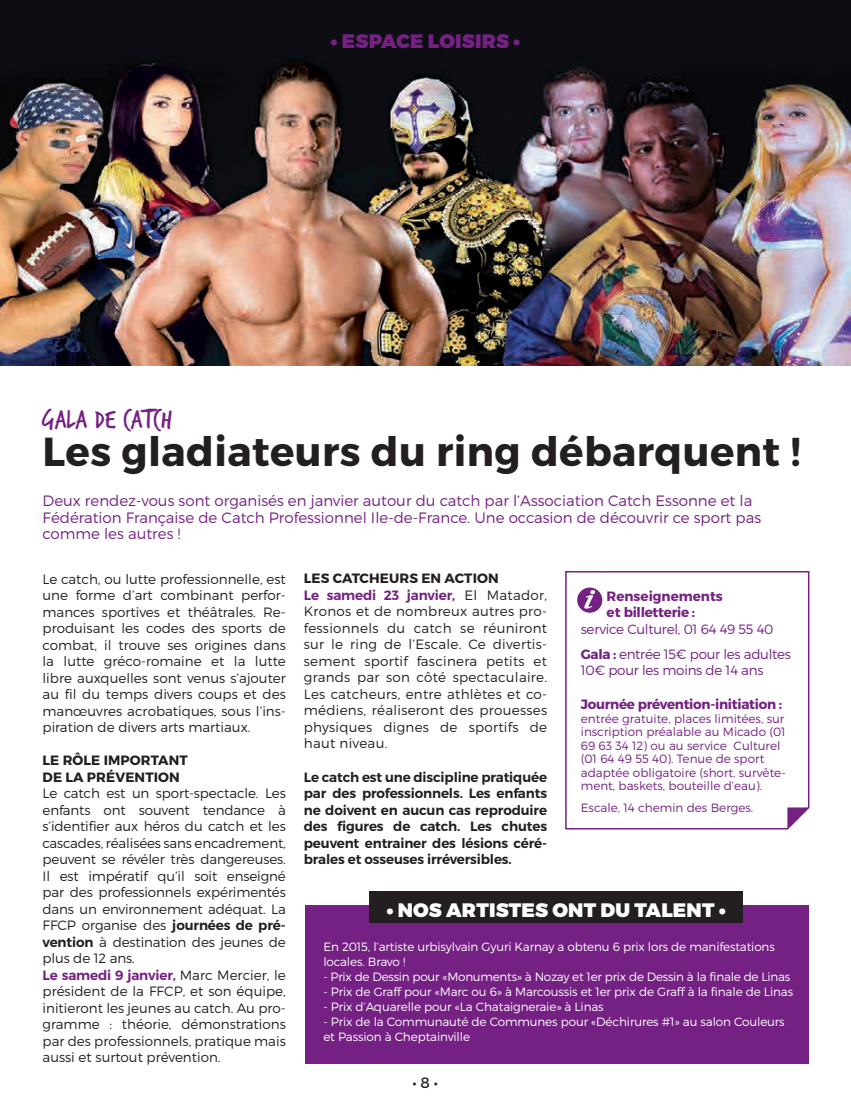
<style>
.page{position:relative;width:851px;height:1106px;background:#fff}
.page>*{position:absolute;margin:0;border:0;box-sizing:border-box;transform-origin:0 0}
.t1{font:700 40.5px "Montserrat";letter-spacing:.01em;color:#231f20}
.t2{font:28.5px "Trash Hand";letter-spacing:.01em;color:#752183}
.t3{font:900 19.5px "Montserrat";letter-spacing:.01em;color:#fff}
.t4{font:900 19.5px "Montserrat";letter-spacing:.01em;color:#752183}
.t5{font:300 15px/16.5px "Montserrat";color:#752183}
.t6{font:15px "Montserrat";color:#231f20}
.t7{font:300 13.5px/16.5px "Montserrat";color:#231f20;text-align:justify}
.t8{font:300 13.5px/16.5px "Montserrat";letter-spacing:.02em;color:#231f20}
.t9{font:600 13.5px/16.5px "Montserrat";letter-spacing:-.01em;color:#231f20;text-align:justify}
.t10{font:300 13.5px/25px "Montserrat";letter-spacing:-.02em;color:#752183}
.t11{font:700 13.5px/16.5px "Montserrat";letter-spacing:.01em;color:#231f20}
.t12{font:700 13.5px "Montserrat";letter-spacing:-.02em;color:#752183}
.t13{font:700 13.5px/16.5px "Montserrat";color:#752183}
.t14{font:300 12px/15px "Montserrat";letter-spacing:-.01em;color:#fff}
.t15{font:300 12px/13.5px "Montserrat";color:#752183}
.s1{font-weight:600}
.s2{font-weight:600;color:#752183}
.s3{font-weight:700}
</style>
<div class="page">
<img style="left:0;top:0;width:850px;height:366px">
<div style="left:305px;top:905px;width:503px;height:158px;background:#752183"></div>
<div style="left:369px;top:891px;width:373px;height:32px;background:#231f20"></div>
<svg style="left:565px;top:571px;width:245px;height:259px"></svg>
<svg style="left:787px;top:807px;width:21px;height:22px"></svg>
<div style="left:577px;top:587px;width:25px;height:25px;background:#752183;border-radius:50%"></div>
<svg style="left:584px;top:590px;width:11px;height:18px"></svg>
<h3 class="t4" style="left:330px;top:28px;width:191px">• ESPACE LOISIRS •</h3>
<h2 class="t2" style="left:43px;top:405px;width:132px">GALA DE CATCH</h2>
<h1 class="t1" style="left:43px;top:426px;width:759px">Les gladiateurs du ring débarquent !</h1>
<p class="t5" style="left:43px;top:492px;width:720px">Deux rendez-vous sont organisés en janvier autour du catch par l’Association Catch Essonne et la<br>Fédération Française de Catch Professionnel Ile-de-France. Une occasion de découvrir ce sport pas comme les autres !</p>
<p class="t7" style="left:43px;top:570px;width:245px">Le catch, ou lutte professionnelle, est une forme d’art combinant perfor&shy;mances sportives et théâtrales. Re&shy;produisant les codes des sports de combat, il trouve ses origines dans la lutte gréco-romaine et la lutte libre auxquelles sont venus s’ajouter au fil du temps divers coups et des manœuvres acrobatiques, sous l’ins&shy;piration de divers arts martiaux.</p>
<p class="t11" style="left:43px;top:752px;width:147px">LE RÔLE IMPORTANT<br>DE LA PRÉVENTION</p>
<p class="t7" style="left:43px;top:784px;width:245px;text-align:left">Le catch est un sport-spectacle. Les enfants ont souvent tendance à s’identifier aux héros du catch et les cascades, réalisées sans encadrement, peuvent se révéler très dangereuses.<br>Il est impératif qu’il soit enseigné par des professionnels expérimentés dans un environnement adéquat. La FFCP organise des <span class="s1">journées de pré&shy;vention</span> à destination des jeunes de plus de 12 ans.<br><span class="s2">Le samedi 9 janvier,</span> Marc Mercier, le président de la FFCP, et son équipe, initieront les jeunes au catch. Au pro&shy;gramme : théorie, démonstrations par des professionnels, pratique mais aussi et surtout prévention.</p>
<p class="t8" style="left:304px;top:570px;width:245px"><span class="s3">LES CATCHEURS EN ACTION<br></span><span class="s2">Le samedi 23 janvier,</span> El Matador,<br>Kronos et de nombreux autres pro&shy;fessionnels du catch se réuniront sur le ring de l’Escale. Ce divertis&shy;sement sportif fascinera petits et grands par son côté spectaculaire.<br>Les catcheurs, entre athlètes et co&shy;médiens, réaliseront des prouesses physiques dignes de sportifs de haut niveau.</p>
<p class="t9" style="left:304px;top:768px;width:245px">Le catch est une discipline pratiquée par des professionnels. Les enfants ne doivent en aucun cas reproduire des figures de catch. Les chutes peuvent entrainer des lésions céré&shy;brales et osseuses irréversibles.</p>
<p class="t13" style="left:606px;top:588px;width:118px">Renseignements et billetterie :</p>
<p class="t10" style="left:580px;top:616px;width:211px">service Culturel, 01 64 49 55 40<br><span class="s3">Gala :</span> entrée 15€ pour les adultes</p>
<p class="t10" style="left:580px;top:657px;width:184px">10€ pour les moins de 14 ans</p>
<p class="t12" style="left:580px;top:696px;width:203px">Journée prévention-initiation :</p>
<p class="t15" style="left:580px;top:711px;width:206px">entrée gratuite, places limitées, sur inscription préalable au Micado (01<br>69 63 34 12) ou au service Culturel (01 64 49 55 40). Tenue de sport adaptée obligatoire (short, survête&shy;ment, baskets, bouteille d’eau).</p>
<p class="t15" style="left:580px;top:801px;width:174px">Escale, 14 chemin des Berges.</p>
<h3 class="t3" style="left:386px;top:897px;width:341px">• NOS ARTISTES ONT DU TALENT •</h3>
<p class="t14" style="left:323px;top:938px;width:453px">En 2015, l’artiste urbisylvain Gyuri Karnay a obtenu 6 prix lors de manifestations locales. Bravo !</p>
<p class="t14" style="left:323px;top:968px;width:468px">- Prix de Dessin pour «Monuments» à Nozay et 1er prix de Dessin à la finale de Linas</p>
<p class="t14" style="left:323px;top:983px;width:471px">- Prix de Graff pour «Marc ou 6» à Marcoussis et 1er prix de Graff à la finale de Linas</p>
<p class="t14" style="left:323px;top:998px;width:282px">- Prix d’Aquarelle pour «La Chataigneraie» à Linas</p>
<p class="t14" style="left:323px;top:1013px;width:463px">- Prix de la Communauté de Communes pour «Déchirures #1» au salon Couleurs et Passion à Cheptainville</p>
<p class="t6" style="left:412px;top:1073px;width:27px">• 8 •</p>
</div>
